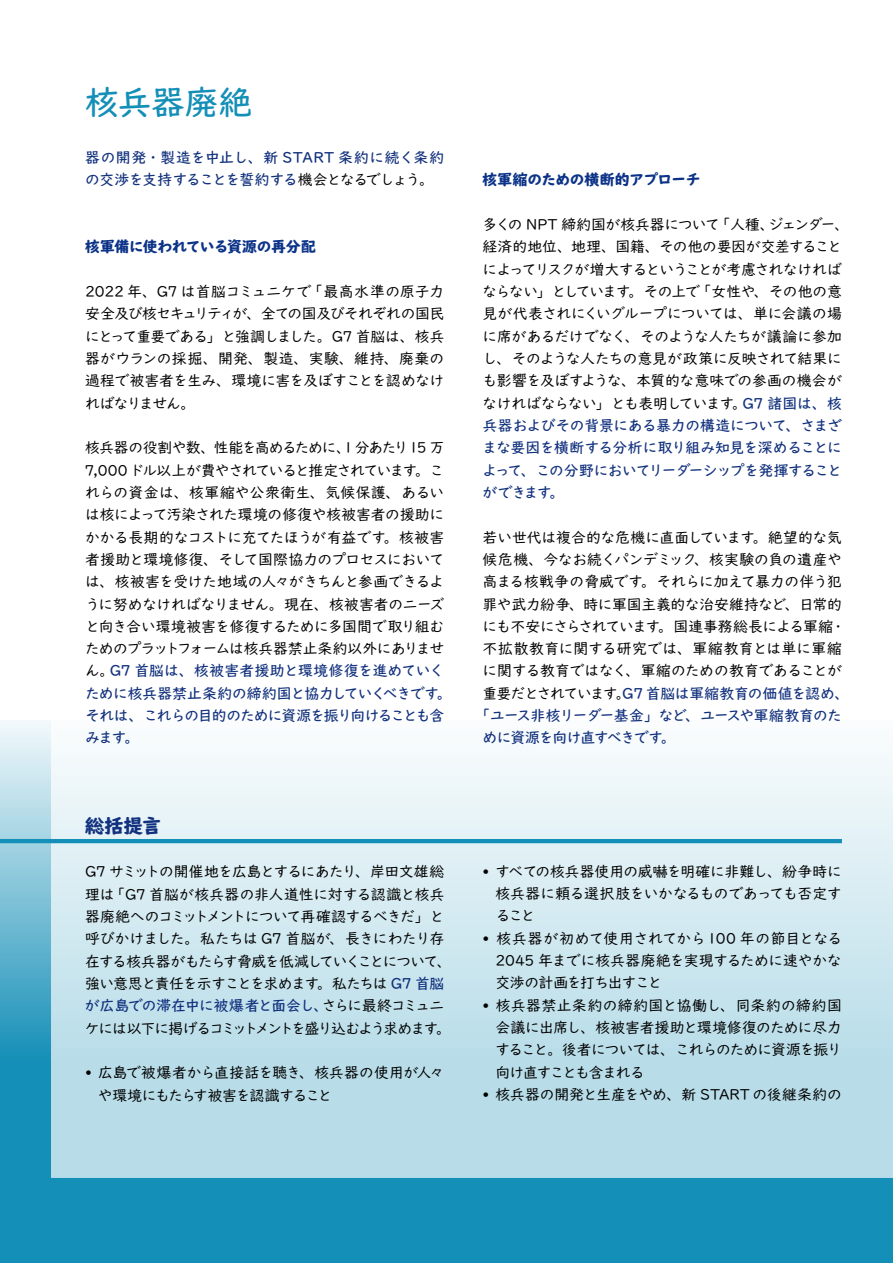
<style>
.page{position:relative;width:893px;height:1263px;background:#fff}
.page>*{position:absolute;margin:0;border:0;box-sizing:border-box;transform-origin:0 0}
.t1{font:500 34.05px "UD Digi Kyokasho Pro N";letter-spacing:-.015em;color:#148fb7}
.t2{font:800 19.2px "UD Digi Kyokasho Pro N";color:#123280}
.t3{font:14.85px/22.4px "UD Digi Kyokasho Pro N";letter-spacing:-.035em;color:#000;text-align:justify}
.t4{font:14.85px/22.4px "UD Digi Kyokasho Pro N";letter-spacing:-.065em;color:#000}
.t5{font:14.85px "UD Digi Kyokasho Pro N";letter-spacing:-.01em;color:#000}
.t6{font:500 14.85px/22.4px "UD Digi Kyokasho Pro N";letter-spacing:-.01em;color:#13327e}
.t7{font:800 14.85px "UD Digi Kyokasho Pro N";letter-spacing:-.025em;color:#0c3388}
.t8{font:500 14.85px "UD Digi Kyokasho Pro N";letter-spacing:-.02em;color:#13327e}
.t9{font:500 14.85px "UD Digi Kyokasho Pro N";letter-spacing:-.065em;color:#13327e}
.t10{font:14.85px "UD Digi Kyokasho Pro N";letter-spacing:-.015em;color:#000}
.t11{font:14.85px "UD Digi Kyokasho Pro N";letter-spacing:.015em;color:#000}
.t12{font:500 14.85px "UD Digi Kyokasho Pro N";letter-spacing:-.08em;color:#13327e}
.s1{font-weight:400;color:#000}
.s2{font-weight:500;color:#13327e}
.s3{font-weight:800}
</style>
<div class="page">
<svg style="left:0;top:720px;width:893px;height:543px;background:#2798bc"></svg>
<svg style="left:51px;top:720px;width:842px;height:458px;background:#d0e8f0"></svg>
<hr style="left:0;top:839px;width:842px;height:4px;background:#148fb7">
<h1 class="t1" style="left:85px;top:74px;width:169px">核兵器廃絶</h1>
<p class="t6" style="left:85px;top:146px;width:361px">器の開発・製造を中止し、新 START 条約に続く条約の交渉を支持することを誓約する<span class="s1">機会となるでしょう。</span></p>
<p class="t7" style="left:85px;top:234px;width:232px">核軍備に使われている資源の再分配</p>
<p class="t3" style="left:85px;top:279px;width:361px">2022 年、G7 は首脳コミュニケで「最高水準の原子力安全及び核セキュリティが、全ての国及びそれぞれの国民にとって重要である」と強調しました。G7 首脳は、核兵器がウランの採掘、開発、製造、実験、維持、廃棄の過程で被害者を生み、環境に害を及ぼすことを認めなければなりません。</p>
<p class="t3" style="left:85px;top:436px;width:368px;text-align:left">核兵器の役割や数、性能を高めるために、1 分あたり15 万<br>7,000 ドル以上が費やされていると推定されています。これらの資金は、核軍縮や公衆衛生、気候保護、あるいは核によって汚染された環境の修復や核被害者の援助にかかる長期的なコストに充てたほうが有益です。核被害者援助と環境修復、そして国際協力のプロセスにおいては、核被害を受けた地域の人々がきちんと参画できるように努めなければなりません。現在、核被害者のニーズと向き合い環境被害を修復するために多国間で取り組むためのプラットフォームは核兵器禁止条約以外にありません。<span class="s2">G7 首脳は、核被害者援助と環境修復を進めていくために核兵器禁止条約の締約国と協力していくべきです。それは、これらの目的のために資源を振り向けることも含みます。</span></p>
<p class="t2" style="left:85px;top:810px;width:78px">総括提言</p>
<p class="t4" style="left:85px;top:860px;width:368px">G7 サミットの開催地を広島とするにあたり、岸田文雄総理は「G7 首脳が核兵器の非人道性に対する認識と核兵器廃絶へのコミットメントについて再確認するべきだ」と呼びかけました。私たちは G7 首脳が、長きにわたり存在する核兵器がもたらす脅威を低減していくことについて、強い意思と責任を示すことを求めます。私たちは <span class="s2">G7 首脳が広島での滞在中に被爆者と面会し、</span>さらに最終コミュニケには以下に掲げるコミットメントを盛り込むよう求めます。</p>
<p class="t3" style="left:98px;top:1061px;width:348px;text-indent:-13px"><span class="s3">•</span> 広島で被爆者から直接話を聴き、核兵器の使用が人々や環境にもたらす被害を認識すること</p>
<p class="t7" style="left:483px;top:167px;width:220px">核軍縮のための横断的アプローチ</p>
<p class="t3" style="left:483px;top:213px;width:368px;text-align:left">多くの NPT 締約国が核兵器について「人種、ジェンダー、経済的地位、地理、国籍、その他の要因が交差することによってリスクが増大するということが考慮されなければならない」としています。その上で「女性や、その他の意見が代表されにくいグループについては、単に会議の場に席があるだけでなく、そのような人たちが議論に参加し、そのような人たちの意見が政策に反映されて結果にも影響を及ぼすような、本質的な意味での参画の機会がなければならない」とも表明しています。<span class="s2">G7 諸国は、核兵器およびその背景にある暴力の構造について、さまざまな要因を横断する分析に取り組み知見を深めることによって、この分野においてリーダーシップを発揮することができます。</span></p>
<p class="t5" style="left:483px;top:524px;width:361px">若い世代は複合的な危機に直面しています。絶望的な気</p>
<p class="t3" style="left:483px;top:547px;width:361px">候危機、今なお続くパンデミック、核実験の負の遺産や</p>
<p class="t10" style="left:483px;top:569px;width:361px">高まる核戦争の脅威です。それらに加えて暴力の伴う犯</p>
<p class="t3" style="left:483px;top:592px;width:361px">罪や武力紛争、時に軍国主義的な治安維持など、日常的</p>
<p class="t3" style="left:483px;top:614px;width:365px">にも不安にさらされています。国連事務総長による軍縮・</p>
<p class="t11" style="left:483px;top:636px;width:361px">不拡散教育に関する研究では、軍縮教育とは単に軍縮</p>
<p class="t3" style="left:483px;top:659px;width:361px">に関する教育ではなく、軍縮のための教育であることが</p>
<p class="t8" style="left:483px;top:681px;width:368px"><span class="s1">重要だとされています。</span>G7 首脳は軍縮教育の価値を認め、</p>
<p class="t9" style="left:475px;top:703px;width:368px">「ユース非核リーダー基金」など、ユースや軍縮教育のた</p>
<p class="t12" style="left:483px;top:725px;width:195px">めに資源を向け直すべきです。</p>
<p class="t3" style="left:495px;top:859px;width:348px;text-indent:-13px"><span class="s3">•</span> すべての核兵器使用の威嚇を明確に非難し、紛争時に核兵器に頼る選択肢をいかなるものであっても否定すること</p>
<p class="t3" style="left:495px;top:926px;width:348px;text-indent:-13px"><span class="s3">•</span> 核兵器が初めて使用されてから100 年の節目となる2045 年までに核兵器廃絶を実現するために速やかな交渉の計画を打ち出すこと</p>
<p class="t3" style="left:495px;top:993px;width:348px;text-indent:-13px"><span class="s3">•</span> 核兵器禁止条約の締約国と協働し、同条約の締約国会議に出席し、核被害者援助と環境修復のために尽力すること。後者については、これらのために資源を振り向け直すことも含まれる</p>
<p class="t5" style="left:483px;top:1082px;width:361px"><span class="s3">•</span> 核兵器の開発と生産をやめ、新 START の後継条約の</p>
</div>
